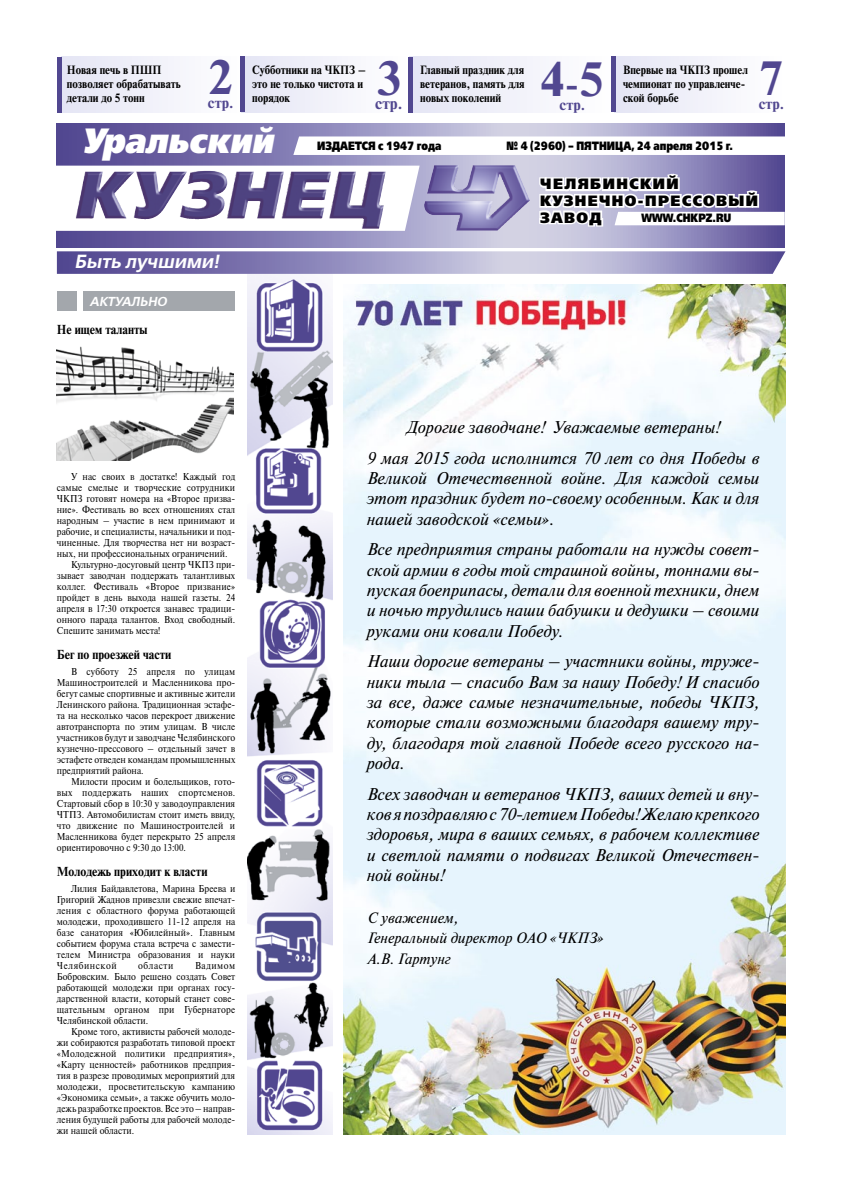
<style>
.page{position:relative;width:842px;height:1191px;background:#fff}
.page>*{position:absolute;margin:0;border:0;box-sizing:border-box;transform-origin:0 0}
.t1{font:700 48px "Newton C";color:#514790}
.t2{font:italic 35px "Free Set Black C";color:#fff;scale:.9 1}
.t3{font:italic 19px "Free Set Demi C";color:#fff}
.t4{font:italic 17px/20.4px "Newton C";color:#000;text-align:justify}
.t5{font:700 16px "Newton C";color:#514790}
.t6{font:italic 15px/20.5px "Newton C";color:#000}
.t7{font:700 15px "Newton C";color:#514790}
.t8{font:14.9px/16.6px "Free Set Black C";letter-spacing:.1em;color:#000;scale:.95 1}
.t9{font:700 13px "Newton C";color:#000;scale:.9 1}
.t10{font:italic 700 13px "Free Set C";color:#fff}
.t11{font:700 12px/14px "Newton C";color:#000;scale:.9 1}
.t12{font:12px "Free Set Black C";color:#000;scale:.8 1}
.t13{font:10px/11px "Newton C";color:#000;text-align:justify;scale:.9 1}
.t14{font:10px "Newton C";letter-spacing:.06em;color:#000;scale:.9 1}
.s1{font-size:34px}
</style>
<div class="page">
<img style="left:247px;top:274px;width:86px;height:860px">
<svg style="left:57px;top:123px;width:728px;height:125px;background:#9089ba"></svg>
<svg style="left:57px;top:251px;width:728px;height:23px;background:#958fbe"></svg>
<svg style="left:537px;top:171px;width:248px;height:57px"></svg>
<svg style="left:56px;top:166px;width:364px;height:65px"></svg>
<svg style="left:293px;top:136px;width:492px;height:19px"></svg>
<img style="left:180px;top:170px;width:48px;height:49px">
<img style="left:424px;top:165px;width:100px;height:65px">
<div style="left:85px;top:291px;width:150px;height:20px;background:#a3a7ac"></div>
<div style="left:84px;top:291px;width:103px;height:20px;background:#a3a7ac"></div>
<div style="left:57px;top:291px;width:20px;height:20px;background:#a3a7ac"></div>
<div style="left:61px;top:57px;width:188px;height:55px;background:#f1f1fa"></div>
<div style="left:241px;top:57px;width:168px;height:55px;background:#f2f2fa"></div>
<div style="left:409px;top:57px;width:206px;height:55px;background:#f2f2fa"></div>
<div style="left:615px;top:57px;width:170px;height:55px;background:#f2f2fa"></div>
<hr style="left:57px;top:57px;width:4px;height:55px;background:#514790">
<hr style="left:241px;top:57px;width:4px;height:55px;background:#514790">
<hr style="left:409px;top:57px;width:4px;height:55px;background:#514790">
<div style="left:611px;top:57px;width:5px;height:55px;background:#514790"></div>
<img style="left:344px;top:285px;width:441px;height:849px">
<img style="left:57px;top:346px;width:176px;height:114px">
<h1 class="t1" style="left:208px;top:51px;width:26px">2</h1>
<h3 class="t7" style="left:208px;top:95px;width:27px">стр.</h3>
<h1 class="t1" style="left:376px;top:51px;width:26px">3</h1>
<h3 class="t5" style="left:375px;top:94px;width:29px">стр.</h3>
<h1 class="t1" style="left:541px;top:52px;width:65px">4<span class="s1">-</span>5</h1>
<h3 class="t7" style="left:559px;top:96px;width:27px">стр.</h3>
<p class="t11" style="left:67px;top:62px;width:128px">Новая печь в ПШП позволяет обрабатывать детали до 5 тонн</p>
<p class="t11" style="left:252px;top:62px;width:128px">Субботники на ЧКПЗ – это не только чистота и порядок</p>
<p class="t11" style="left:420px;top:62px;width:117px;text-align:justify">Главный праздник для ветеранов, память для новых поколений</p>
<p class="t11" style="left:623px;top:62px;width:140px">Впервые на ЧКПЗ прошел чемпионат по управленче&shy;ской борьбе</p>
<h2 class="t2" style="left:81px;top:119px;width:214px">Уральский</h2>
<p class="t12" style="left:317px;top:138px;width:157px">ИЗДАЕТСЯ с 1947 года</p>
<p class="t12" style="left:507px;top:138px;width:284px">№ 4 (2960) – ПЯТНИЦА, 24 апреля 2015 г.</p>
<h1 class="t1" style="left:759px;top:51px;width:26px">7</h1>
<h3 class="t7" style="left:759px;top:95px;width:27px">стр.</h3>
<h3 class="t3" style="left:74px;top:250px;width:150px">Быть лучшими!</h3>
<h3 class="t10" style="left:89px;top:294px;width:82px">АКТУАЛЬНО</h3>
<h3 class="t10" style="left:90px;top:294px;width:67px">НОВОСТИ</h3>
<h3 class="t9" style="left:57px;top:322px;width:102px">Не ищем таланты</h3>
<p class="t13" style="left:71px;top:471px;width:184px">У нас своих в достатке! Каждый год</p>
<p class="t13" style="left:57px;top:482px;width:200px">самые смелые и творческие сотрудники</p>
<p class="t13" style="left:57px;top:493px;width:200px">ЧКПЗ готовят номера на «Второе призва-</p>
<p class="t13" style="left:57px;top:504px;width:200px">ние». Фестиваль во всех отношениях стал</p>
<p class="t13" style="left:57px;top:515px;width:200px">народным – участие в нем принимают и</p>
<p class="t13" style="left:57px;top:526px;width:200px">рабочие, и специалисты, начальники и под-</p>
<p class="t13" style="left:57px;top:537px;width:200px">чиненные. Для творчества нет ни возраст-</p>
<p class="t13" style="left:57px;top:548px;width:191px">ных, ни профессиональных ограничений.</p>
<p class="t13" style="left:71px;top:559px;width:184px">Культурно-досуговый центр ЧКПЗ при-</p>
<p class="t13" style="left:57px;top:570px;width:200px">зывает заводчан поддержать талантливых</p>
<p class="t13" style="left:57px;top:581px;width:200px">коллег. Фестиваль «Второе призвание»</p>
<p class="t13" style="left:57px;top:592px;width:200px">пройдет в день выхода нашей газеты. 24</p>
<p class="t13" style="left:57px;top:603px;width:200px">апреля в 17:30 откроется занавес традици-</p>
<p class="t13" style="left:57px;top:614px;width:200px">онного парада талантов. Вход свободный.</p>
<p class="t13" style="left:57px;top:625px;width:117px">Спешите занимать места!</p>
<h3 class="t9" style="left:57px;top:647px;width:129px">Бег по проезжей части</h3>
<p class="t13" style="left:57px;top:666px;width:200px;text-indent:14px">В субботу 25 апреля по улицам Машиностроителей и Масленникова про&shy;бегут самые спортивные и активные жители Ленинского района. Традиционная эстафе&shy;та на несколько часов перекроет движение автотранспорта по этим улицам. В числе участников будут и заводчане Челябинского кузнечно-прессового – отдельный зачет в эстафете отведен командам промышленных предприятий района.</p>
<p class="t13" style="left:57px;top:776px;width:200px;text-indent:14px">Милости просим и болельщиков, гото&shy;вых поддержать наших спортсменов.<br>Стартовый сбор в 10:30 у заводоуправления ЧТПЗ. Автомобилистам стоит иметь ввиду, что движение по Машиностроителей и Масленникова будет перекрыто 25 апреля ориентировочно с 9:30 до 13:00.</p>
<h3 class="t9" style="left:57px;top:864px;width:169px">Молодежь приходит к власти</h3>
<p class="t13" style="left:57px;top:883px;width:200px;text-indent:14px">Лилия Байдавлетова, Марина Бреева и Григорий Жаднов привезли свежие впечат&shy;ления с областного форума работающей молодежи, проходившего 11-12 апреля на базе санатория «Юбилейный». Главным событием форума стала встреча с замести&shy;телем Министра образования и науки Челябинской</p>
<p class="t14" style="left:138px;top:960px;width:40px">области</p>
<p class="t13" style="left:57px;top:960px;width:200px;text-indent:138px">Вадимом Бобровским. Было решено создать Совет работающей молодежи при органах госу&shy;дарственной власти, который станет сове&shy;щательным органом при Губернаторе Челябинской области.</p>
<p class="t13" style="left:57px;top:1026px;width:200px;text-indent:14px">Кроме того, активисты рабочей молоде&shy;жи собираются разработать типовой проект «Молодежной политики предприятия», «Карту ценностей» работников предприя&shy;тия в разрезе проводимых мероприятий для молодежи, просветительскую кампанию «Экономика семьи», а также обучить моло&shy;дежь разработке проектов. Все это – направ&shy;ления будущей работы для рабочей молоде&shy;жи нашей области.</p>
<h3 class="t8" style="left:540px;top:177px;width:231px">ЧЕЛЯБИНСКИЙ<br>КУЗНЕЧНО-ПРЕССОВЫЙ<br>ЗАВОД</h3>
<p class="t12" style="left:642px;top:210px;width:114px">WWW.CHKPZ.RU</p>
<h3 class="t4" style="left:366px;top:412px;width:394px;line-height:30.4px;text-align:center">Дорогие заводчане! Уважаемые ветераны!<br>9 мая 2015 года исполнится 70 лет со дня Победы в</h3>
<h3 class="t4" style="left:366px;top:468px;width:394px">Великой Отечественной войне. Для каждой семьи этот праздник будет по-своему особенным. Как и для нашей заводской «семьи».</h3>
<h3 class="t4" style="left:366px;top:539px;width:394px">Все предприятия страны работали на нужды совет&shy;ской армии в годы той страшной войны, тоннами вы&shy;пуская боеприпасы, детали для военной техники, днем и ночью трудились наши бабушки и дедушки – своими руками они ковали Победу.</h3>
<p class="t4" style="left:366px;top:651px;width:394px">Наши дорогие ветераны – участники войны, труже&shy;ники тыла – спасибо Вам за нашу Победу! И спасибо за все, даже самые незначительные, победы ЧКПЗ, которые стали возможными благодаря вашему тру&shy;ду, благодаря той главной Победе всего русского на&shy;рода.</p>
<h3 class="t4" style="left:366px;top:783px;width:394px">Всех заводчан и ветеранов ЧКПЗ, ваших детей и вну&shy;ков я поздравляю с 70-летием Победы! Желаю крепкого здоровья, мира в ваших семьях, в рабочем коллективе и светлой памяти о подвигах Великой Отечествен&shy;ной войны!</h3>
<h3 class="t6" style="left:367px;top:907px;width:238px">С уважением,<br>Генеральный директор ОАО «ЧКПЗ»<br>А.В. Гартунг</h3>
</div>
